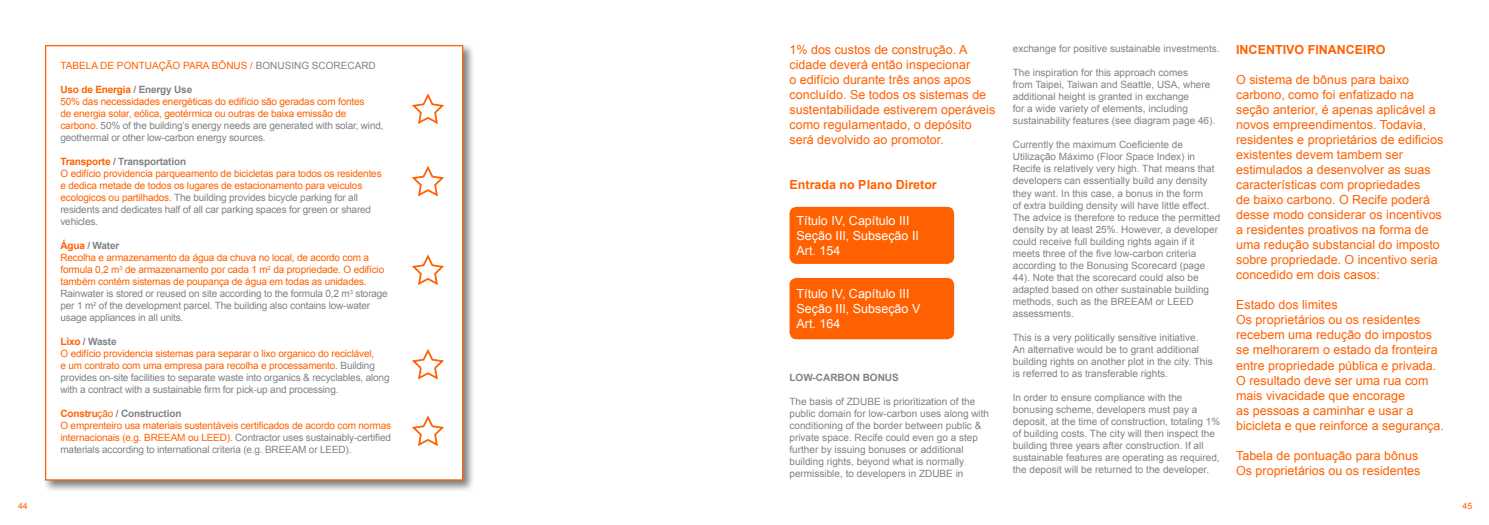
<style>
.page{position:relative;width:1489px;height:525px;background:#fff}
.page>*{position:absolute;margin:0;border:0;box-sizing:border-box;transform-origin:0 0}
.t1{font:12.5px/15px "Arial";color:#ff6100}
.t2{font:12.5px/15px "Arial";color:#fff}
.t3{font:700 12.5px "Arial";color:#ff6100}
.t4{font:10px/12px "Arial";color:#808285}
.t5{font:10px/12px "Arial";letter-spacing:-.015em;color:#ff6100}
.t6{font:700 10px "Arial";color:#808285}
.t7{font:8.75px "Arial";color:#ff6100}
.s1{color:#808285}
.s2{font-weight:700}
.s3{font-weight:700;color:#808285}
.s4{font-weight:700;color:#ff6100}
.s5{color:#ff6100}
</style>
<div class="page">
<div style="left:789px;top:207px;width:165px;height:57px;background:#ff6100;border-radius:7px"></div>
<div style="left:789px;top:278px;width:165px;height:61px;background:#ff6100;border-radius:7px"></div>
<div style="left:43px;top:43px;width:432px;height:449px;background:#000;opacity:.5"></div>
<div style="left:46px;top:46px;width:416px;height:433px;background:#fff"></div>
<svg style="left:412px;top:93px;width:32px;height:31px"></svg>
<svg style="left:412px;top:166px;width:32px;height:31px"></svg>
<svg style="left:412px;top:254px;width:32px;height:31px"></svg>
<svg style="left:412px;top:349px;width:32px;height:31px"></svg>
<svg style="left:412px;top:415px;width:32px;height:31px"></svg>
<p class="t5" style="left:60px;top:59px;width:317px">TABELA DE PONTUAÇÃO PARA BÔNUS / <span class="s1">BONUSING SCORECARD</span></p>
<p class="t5" style="left:60px;top:83px;width:324px"><span class="s2">Uso de Energia</span> <span class="s3">/ Energy Use<br></span>50% das necessidades energéticas do edifício são geradas com fontes<br>de energia solar, eólica, geotérmica ou outras de baixa emissão de carbono. <span class="s1">50% of the building’s energy needs are generated with solar, wind, geothermal or other low-carbon energy sources.</span></p>
<p class="t5" style="left:60px;top:155px;width:323px"><span class="s2">Transporte</span> <span class="s3">/ Transportation<br></span>O edifício providencia parqueamento de bicicletas para todos os residentes e dedica metade de todos os lugares de estacionamento para veiculos ecologicos ou partilhados. <span class="s1">The building provides bicycle parking for all residents and dedicates half of all car parking spaces for green or shared vehicles.</span></p>
<p class="t5" style="left:60px;top:239px;width:329px"><span class="s2">Água</span> <span class="s3">/ Water<br></span>Recolha e armazenamento da água da chuva no local, de acordo com a formula 0,2 m<sup>3</sup> de armazenamento por cada 1 m<sup>2</sup> da propriedade. O edifício também contém sistemas de poupança de água em todas as unidades.<br><span class="s1">Rainwater is stored or reused on site according to the formula 0,2 m</span><sup>3</sup> <span class="s1">storage per 1 m</span><sup>2</sup> <span class="s1">of the development parcel. The building also contains low-water usage appliances in all units.</span></p>
<p class="t4" style="left:60px;top:335px;width:330px"><span class="s4">Lixo</span> <span class="s2">/ Waste<br></span><span class="s5">O edifício providencia sistemas para separar o lixo organico do reciclável,<br>e um contrato com uma empresa para recolha e processamento.</span> Building provides on-site facilities to separate waste into organics &amp; recyclables, along with a contract with a sustainable firm for pick-up and processing.</p>
<p class="t5" style="left:60px;top:407px;width:332px"><span class="s2">Constru</span>ção <span class="s3">/ Construction<br></span>O emprenteiro usa materiais sustentáveis certificados de acordo com normas internacionais (e.g. BREEAM ou LEED). <span class="s1">Contractor uses sustainably-certified materials according to international criteria (e.g. BREEAM or LEED).</span></p>
<p class="t1" style="left:789px;top:42px;width:207px">1% dos custos de construção. A cidade deverá então inspecionar<br>o edifício durante três anos apos concluído. Se todos os sistemas de sustentabilidade estiverem operáveis como regulamentado, o depósito será devolvido ao promotor.</p>
<p class="t3" style="left:789px;top:176px;width:149px">Entrada no Plano Diretor</p>
<p class="t2" style="left:796px;top:213px;width:124px">Título IV, Capítulo III<br>Seção III, Subseção II<br>Art. 154</p>
<p class="t2" style="left:796px;top:286px;width:125px">Título IV, Capítulo III<br>Seção III, Subseção V<br>Art. 164</p>
<p class="t6" style="left:789px;top:371px;width:111px">LOW-CARBON BONUS</p>
<p class="t4" style="left:789px;top:396px;width:201px">The basis of ZDUBE is prioritization of the public domain for low-carbon uses along with conditioning of the border between public &amp; private space. Recife could even go a step further by issuing bonuses or additional building rights, beyond what is normally permissible, to developers in ZDUBE in</p>
<p class="t4" style="left:1012px;top:43px;width:208px">exchange for positive sustainable investments.</p>
<p class="t4" style="left:1012px;top:67px;width:204px">The inspiration for this approach comes<br>from Taipei, Taiwan and Seattle, USA, where additional height is granted in exchange<br>for a wide variety of elements, including sustainability features (see diagram page 46).</p>
<p class="t4" style="left:1012px;top:139px;width:209px">Currently the maximum Coeficiente de Utilização Máximo (Floor Space Index) in Recife is relatively very high. That means that developers can essentially build any density they want. In this case, a bonus in the form<br>of extra building density will have little effect.<br>The advice is therefore to reduce the permitted density by at least 25%. However, a developer could receive full building rights again if it meets three of the five low-carbon criteria according to the Bonusing Scorecard (page 44). Note that the scorecard could also be adapted based on other sustainable building methods, such as the BREEAM or LEED assessments.</p>
<p class="t4" style="left:1012px;top:331px;width:201px">This is a very politically sensitive initiative.<br>An alternative would be to grant additional building rights on another plot in the city. This is referred to as transferable rights.</p>
<p class="t4" style="left:1012px;top:391px;width:209px">In order to ensure compliance with the bonusing scheme, developers must pay a deposit, at the time of construction, totaling 1% of building costs. The city will then inspect the building three years after construction. If all sustainable features are operating as required, the deposit will be returned to the developer.</p>
<p class="t3" style="left:1235px;top:41px;width:151px">INCENTIVO FINANCEIRO</p>
<p class="t1" style="left:1235px;top:72px;width:209px">O sistema de bônus para baixo carbono, como foi enfatizado na seção anterior, é apenas aplicável a novos empreendimentos. Todavia, residentes e proprietários de edificios existentes devem tambem ser estimulados a desenvolver as suas características com propriedades<br>de baixo carbono. O Recife poderá desse modo considerar os incentivos a residentes proativos na forma de uma redução substancial do imposto sobre propriedade. O incentivo seria concedido em dois casos:</p>
<p class="t1" style="left:1235px;top:297px;width:209px">Estado dos limites<br>Os proprietários ou os residentes recebem uma redução do impostos se melhorarem o estado da fronteira entre propriedade pública e privada.<br>O resultado deve ser uma rua com mais vivacidade que encorage<br>as pessoas a caminhar e usar a bicicleta e que reinforce a segurança.</p>
<p class="t1" style="left:1235px;top:447px;width:186px">Tabela de pontuação para bônus<br>Os proprietários ou os residentes</p>
<p class="t7" style="left:18px;top:500px;width:11px">44</p>
<p class="t7" style="left:1462px;top:500px;width:11px">45</p>
</div>
